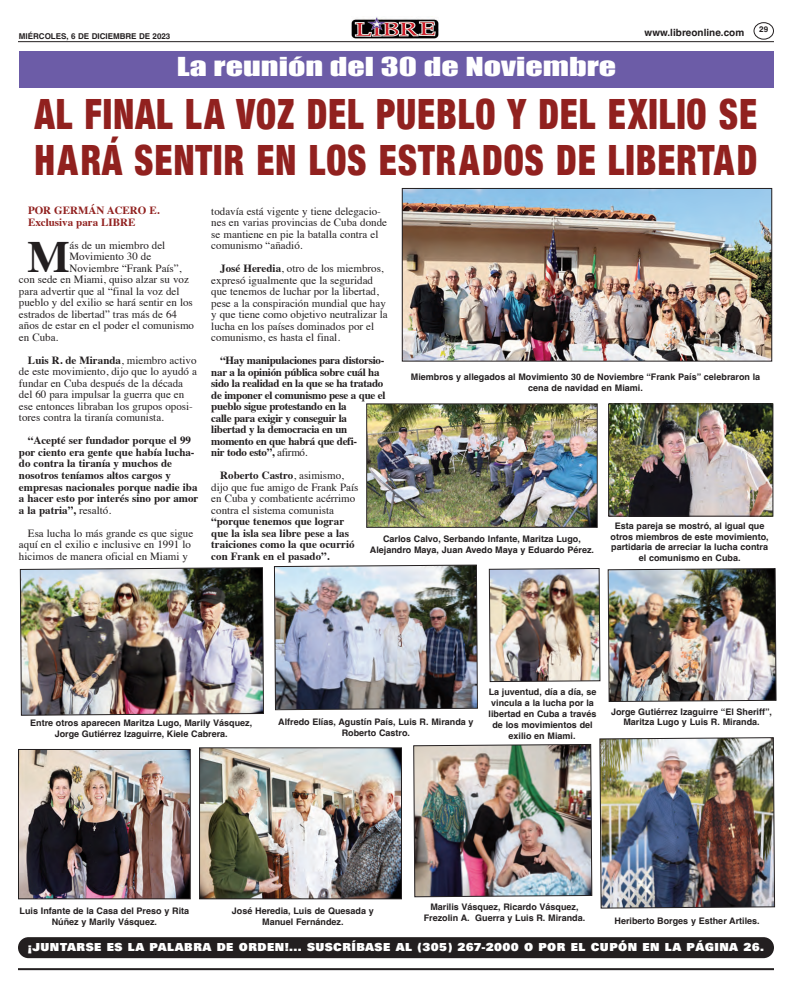
<style>
.page{position:relative;width:792px;height:990px;background:#fff}
.page>*{position:absolute;margin:0;border:0;box-sizing:border-box;transform-origin:0 0}
.t1{font:45px/45.8px "Sans Black Condensed DTC";letter-spacing:.025em;color:#91211f;scale:.85 1}
.t2{font:700 44.8px "Times";color:#231f20}
.t3{font:24px "Impact";color:#fff;scale:1.42 1}
.t4{font:12px "Univers Ultra Bold DTC";letter-spacing:.035em;color:#fff}
.t5{font:11px/11.5px "Times";color:#231f20}
.t6{font:700 11px/11.5px "Times";color:#231f20}
.t7{font:700 11px/11.5px "Times";letter-spacing:-.025em;color:#231f20}
.t8{font:700 11px/11.5px "Times";color:#91211f}
.t9{font:700 10px "Helvetica";color:#231f20}
.t10{font:700 9px/10.8px "Helvetica";color:#231f20;text-align:center}
.t11{font:700 8px "Helvetica";color:#231f20}
.s1{font-weight:700}
.s2{font-weight:400}
</style>
<div class="page">
<hr style="left:18px;top:968px;width:756px;height:2px;background:#231f20">
<hr style="left:18px;top:41px;width:756px;height:1px;background:#231f20">
<div style="left:351px;top:17px;width:90px;height:22px;background:linear-gradient(to bottom,#fff,#fff)"></div>
<img style="left:351px;top:17px;width:87px;height:22px">
<svg style="left:754px;top:22px;width:20px;height:18px"></svg>
<div style="left:18px;top:937px;width:756px;height:21px;background:#231f20;border-radius:10px"></div>
<div style="left:19px;top:51px;width:755px;height:37px;background:#6c5ca7"></div>
<img style="left:201px;top:749px;width:199px;height:148px">
<div style="left:199px;top:747px;width:203px;height:152px;border:1px solid #231f20"></div>
<img style="left:607px;top:568px;width:170px;height:134px">
<img style="left:368px;top:405px;width:228px;height:121px">
<div style="left:366px;top:403px;width:232px;height:125px;border:1px solid #231f20"></div>
<img style="left:404px;top:190px;width:366px;height:170px">
<div style="left:402px;top:188px;width:370px;height:174px;border:1px solid #231f20"></div>
<img style="left:488px;top:568px;width:113px;height:115px">
<img style="left:19px;top:567px;width:245px;height:149px">
<img style="left:273px;top:564px;width:205px;height:147px">
<img style="left:413px;top:744px;width:180px;height:154px">
<img style="left:599px;top:737px;width:177px;height:172px">
<img style="left:20px;top:751px;width:169px;height:146px">
<div style="left:18px;top:749px;width:173px;height:150px;border:1px solid #231f20"></div>
<img style="left:610px;top:405px;width:161px;height:110px">
<div style="left:608px;top:403px;width:165px;height:114px;border:1px solid #231f20"></div>
<p class="t11" style="left:19px;top:33px;width:153px">MIÉRCOLES, 6 DE DICIEMBRE DE 2023</p>
<p class="t9" style="left:645px;top:28px;width:101px">www.libreonline.com</p>
<p class="t11" style="left:759px;top:26px;width:10px">29</p>
<h3 class="t3" style="left:177px;top:52px;width:311px">La reunión del 30 de Noviembre</h3>
<h1 class="t1" style="left:34px;top:95px;width:852px">AL FINAL LA VOZ DEL PUEBLO Y DEL EXILIO SE<br>HARÁ SENTIR EN LOS ESTRADOS DE LIBERTAD</h1>
<p class="t8" style="left:28px;top:206px;width:133px">POR GERMÁN ACERO E.<br>Exclusiva para LIBRE</p>
<h2 class="t2" style="left:27px;top:238px;width:44px">M</h2>
<p class="t5" style="left:70px;top:240px;width:97px">ás de un miembro del</p>
<p class="t5" style="left:211px;top:206px;width:177px">todavía está vigente y tiene delegacio&shy;nes en varias provincias de Cuba donde se mantiene en pie la batalla contra el comunismo “añadió.</p>
<p class="t5" style="left:211px;top:264px;width:178px;text-indent:9px"><span class="s1">José Heredia</span>, otro de los miembros, expresó igualmente que la seguridad que tenemos de luchar por la libertad, pese a la conspiración mundial que hay y que tiene como objetivo neutralizar la lucha en los países dominados por el comunismo, es hasta el final.</p>
<p class="t7" style="left:211px;top:356px;width:176px;text-indent:9px">“Hay manipulaciones para distorsio&shy;nar a la opinión pública sobre cuál ha sido la realidad en la que se ha tratado de imponer el comunismo pese a que el pueblo sigue protestando en la<br>calle para exigir y conseguir la<br>libertad y la democracia en un momento en que habrá que defi-<br>nir todo esto”, <span class="s2">afirmó.</span></p>
<p class="t5" style="left:211px;top:471px;width:149px;text-indent:9px"><span class="s1">Roberto Castro</span>, asimismo, dijo que fue amigo de Frank País en Cuba y combatiente acérrimo contra el sistema comunista</p>
<p class="t6" style="left:211px;top:517px;width:145px">“porque tenemos que lograr que la isla sea libre pese a las traiciones como la que ocurrió con Frank en el pasado”.</p>
<p class="t5" style="left:70px;top:252px;width:83px">Movimiento 30 de</p>
<p class="t5" style="left:70px;top:263px;width:114px">Noviembre “Frank País”,</p>
<p class="t5" style="left:19px;top:275px;width:171px">con sede en Miami, quiso alzar su voz</p>
<p class="t5" style="left:19px;top:286px;width:162px">para advertir que al “final la voz del</p>
<p class="t5" style="left:19px;top:298px;width:175px">pueblo y del exilio se hará sentir en los</p>
<p class="t5" style="left:19px;top:309px;width:160px">estrados de libertad” tras más de 64</p>
<p class="t5" style="left:19px;top:321px;width:177px">años de estar en el poder el comunismo</p>
<p class="t5" style="left:19px;top:332px;width:41px">en Cuba.</p>
<p class="t5" style="left:19px;top:355px;width:179px;text-indent:9px"><span class="s1">Luis R. de Miranda</span>, miembro activo de este movimiento, dijo que lo ayudó a fundar en Cuba después de la década del 60 para impulsar la guerra que en ese entonces libraban los grupos oposi&shy;tores contra la tiranía comunista.</p>
<p class="t6" style="left:19px;top:436px;width:181px;text-indent:9px">“Acepté ser fundador porque el 99 por ciento era gente que había lucha&shy;do contra la tiranía y muchos de nosotros teníamos altos cargos y empresas nacionales porque nadie iba a hacer esto por interés sino por amor a la patria”, <span class="s2">resaltó.</span></p>
<p class="t5" style="left:19px;top:528px;width:176px;text-indent:9px">Esa lucha lo más grande es que sigue aquí en el exilio e inclusive en 1991 lo hicimos de manera oficial en Miami y</p>
<p class="t10" style="left:411px;top:372px;width:351px">Miembros y allegados al Movimiento 30 de Noviembre “Frank País” celebraron la cena de navidad en Miami.</p>
<p class="t10" style="left:611px;top:521px;width:160px">Esta pareja se mostró, al igual que otros miembros de este movimiento, partidaria de arreciar la lucha contra el comunismo en Cuba.</p>
<p class="t10" style="left:370px;top:534px;width:226px">Carlos Calvo, Serbando Infante, Maritza Lugo,<br>Alejandro Maya, Juan Avedo Maya y Eduardo Pérez.</p>
<p class="t10" style="left:30px;top:718px;width:224px">Entre otros aparecen Maritza Lugo, Marily Vásquez,<br>Jorge Gutiérrez Izaguirre, Kiele Cabrera.</p>
<p class="t10" style="left:278px;top:717px;width:197px">Alfredo Elías, Agustín País, Luis R. Miranda y<br>Roberto Castro.</p>
<p class="t10" style="left:489px;top:688px;width:110px">La juventud, día a día, se vincula a la lucha por la libertad en Cuba a través de los movimientos del exilio en Miami.</p>
<p class="t10" style="left:611px;top:707px;width:163px">Jorge Gutiérrez Izaguirre “El Sheriff”,<br>Maritza Lugo y Luis R. Miranda.</p>
<p class="t10" style="left:20px;top:906px;width:171px">Luis Infante de la Casa del Preso y Rita<br>Núñez y Marily Vásquez.</p>
<p class="t10" style="left:232px;top:906px;width:143px">José Heredia, Luis de Quesada y<br>Manuel Fernández.</p>
<p class="t10" style="left:424px;top:902px;width:163px">Marilis Vásquez, Ricardo Vásquez,<br>Frezolin A. Guerra y Luis R. Miranda.</p>
<p class="t10" style="left:615px;top:916px;width:147px">Heriberto Borges y Esther Artiles.</p>
<p class="t4" style="left:28px;top:943px;width:738px">¡JUNTARSE ES LA PALABRA DE ORDEN!... SUSCRÍBASE AL (305) 267-2000 O POR EL CUPÓN EN LA PÁGINA 26.</p>
</div>
